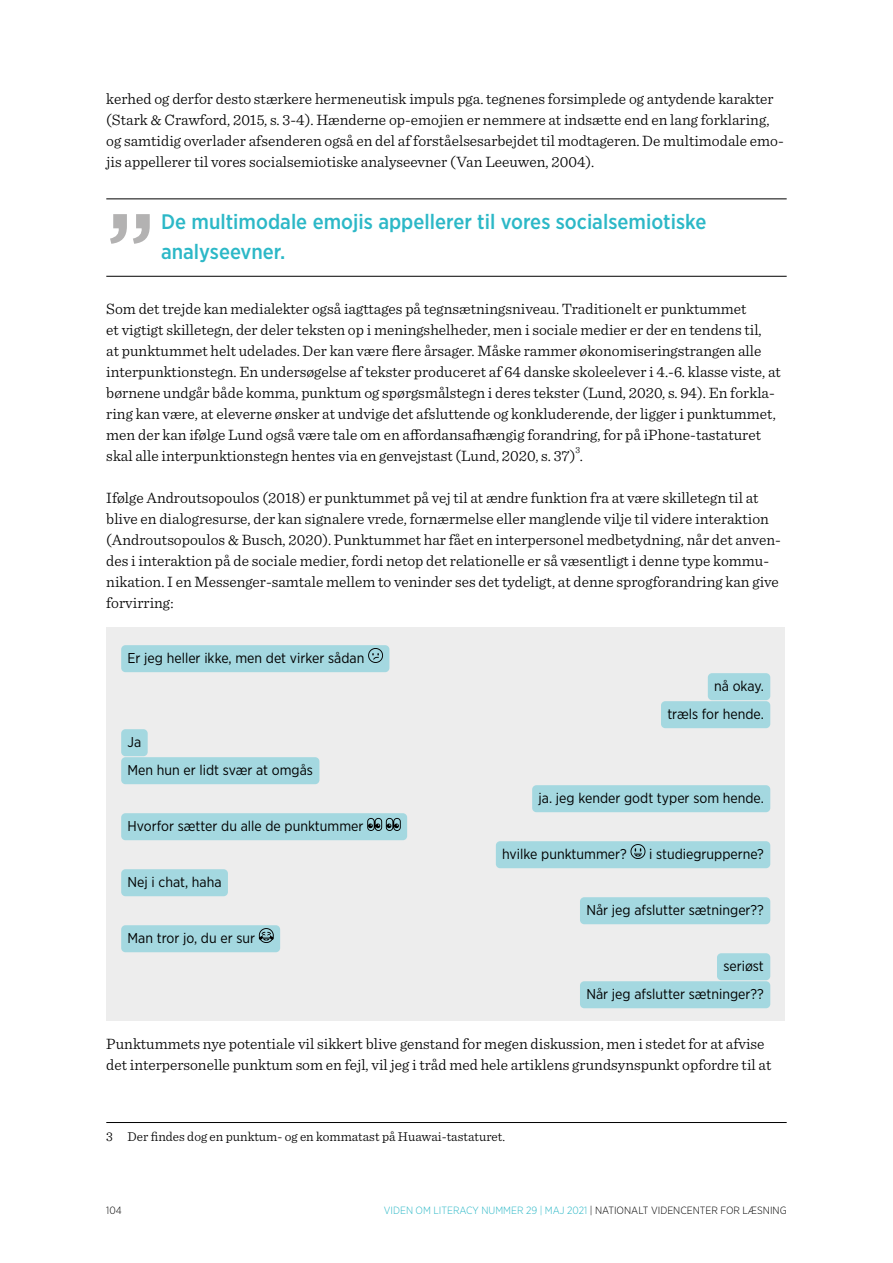
<style>
.page{position:relative;width:893px;height:1263px;background:#fff}
.page>*{position:absolute;margin:0;border:0;box-sizing:border-box;transform-origin:0 0}
.t1{font:500 106.65px "Gotham Narrow";color:#b3b2b2}
.t2{font:500 21px/30px "Gotham Narrow";color:#2cb8c7}
.t3{font:300 15.75px/21px "Sentinel";color:#000}
.t4{font:14.25px/28px "Gotham Narrow";color:#000;text-align:right}
.t5{font:300 13.5px "Sentinel";color:#000}
.t6{font:300 10.5px "Gotham Narrow";color:#2cb8c7}
.t7{font:300 10.5px "Gotham Narrow";color:#000}
.t8{font:300 9.45px "Sentinel";color:#000}
.s1{color:#000}
</style>
<div class="page">
<hr style="left:106px;top:199px;width:681px;height:1px;background:#000">
<hr style="left:106px;top:276px;width:681px;height:1px;background:#000">
<div style="left:106px;top:627px;width:679px;height:393px;background:#ededed"></div>
<div style="left:121px;top:645px;width:268px;height:27px;background:#a4d8e0;border-radius:4px"></div>
<div style="left:708px;top:673px;width:62px;height:27px;background:#a4d8e0;border-radius:4px"></div>
<div style="left:661px;top:701px;width:109px;height:27px;background:#a4d8e0;border-radius:4px"></div>
<div style="left:121px;top:729px;width:27px;height:27px;background:#a4d8e0;border-radius:4px"></div>
<div style="left:121px;top:757px;width:198px;height:27px;background:#a4d8e0;border-radius:4px"></div>
<div style="left:532px;top:785px;width:238px;height:27px;background:#a4d8e0;border-radius:4px"></div>
<div style="left:121px;top:813px;width:286px;height:27px;background:#a4d8e0;border-radius:4px"></div>
<div style="left:496px;top:841px;width:274px;height:27px;background:#a4d8e0;border-radius:4px"></div>
<div style="left:121px;top:869px;width:107px;height:27px;background:#a4d8e0;border-radius:4px"></div>
<div style="left:580px;top:897px;width:190px;height:27px;background:#a4d8e0;border-radius:4px"></div>
<div style="left:121px;top:925px;width:159px;height:27px;background:#a4d8e0;border-radius:4px"></div>
<div style="left:717px;top:953px;width:53px;height:27px;background:#a4d8e0;border-radius:4px"></div>
<div style="left:580px;top:981px;width:190px;height:27px;background:#a4d8e0;border-radius:4px"></div>
<svg style="left:368px;top:648px;width:15px;height:15px"></svg>
<svg style="left:367px;top:818px;width:34px;height:13px"></svg>
<svg style="left:630px;top:844px;width:15px;height:15px"></svg>
<svg style="left:259px;top:928px;width:15px;height:15px"></svg>
<hr style="left:106px;top:1122px;width:681px;height:1px;background:#000">
<p class="t3" style="left:106px;top:87px;width:679px">kerhed og derfor desto stærkere hermeneutisk impuls pga. tegnenes forsimplede og antydende karakter (Stark &amp; Crawford, 2015, s. 3-4). Hænderne op-emojien er nemmere at indsætte end en lang forklaring, og samtidig overlader afsenderen også en del af forståelsesarbejdet til modtageren. De multimodale emo&shy;jis appellerer til vores socialsemiotiske analyseevner (Van Leeuwen, 2004).</p>
<h1 class="t1" style="left:106px;top:184px;width:51px">”</h1>
<h2 class="t2" style="left:161px;top:206px;width:547px">De multimodale emojis appellerer til vores socialsemiotiske analyseevner.</h2>
<p class="t3" style="left:106px;top:297px;width:676px">Som det trejde kan medialekter også iagttages på tegnsætningsniveau. Traditionelt er punktummet<br>et vigtigt skilletegn, der deler teksten op i meningshelheder, men i sociale medier er der en tendens til,<br>at punktummet helt udelades. Der kan være flere årsager. Måske rammer økonomiseringstrangen alle interpunktionstegn. En undersøgelse af tekster produceret af 64 danske skoleelever i 4.-6. klasse viste, at børnene undgår både komma, punktum og spørgsmålstegn i deres tekster (Lund, 2020, s. 94). En forkla&shy;ring kan være, at eleverne ønsker at undvige det afsluttende og konkluderende, der ligger i punktummet, men der kan ifølge Lund også være tale om en affordansafhængig forandring, for på iPhone-tastaturet skal alle interpunktionstegn hentes via en genvejstast (Lund, 2020, s. 37) .</p>
<p class="t8" style="left:575px;top:443px;width:6px">3</p>
<p class="t3" style="left:106px;top:486px;width:676px">Ifølge Androutsopoulos (2018) er punktummet på vej til at ændre funktion fra at være skilletegn til at blive en dialogresurse, der kan signalere vrede, fornærmelse eller manglende vilje til videre interaktion (Androutsopoulos &amp; Busch, 2020). Punktummet har fået en interpersonel medbetydning, når det anven&shy;des i interaktion på de sociale medier, fordi netop det relationelle er så væsentligt i denne type kommu&shy;nikation. I en Messenger-samtale mellem to veninder ses det tydeligt, at denne sprogforandring kan give forvirring:</p>
<p class="t4" style="left:128px;top:644px;width:238px">Er jeg heller ikke, men det virker sådan</p>
<p class="t4" style="left:128px;top:728px;width:187px;text-align:left">Ja<br>Men hun er lidt svær at omgås</p>
<p class="t4" style="left:128px;top:812px;width:237px">Hvorfor sætter du alle de punktummer</p>
<p class="t4" style="left:128px;top:868px;width:95px">Nej i chat, haha</p>
<p class="t4" style="left:128px;top:924px;width:129px">Man tror jo, du er sur</p>
<p class="t4" style="left:667px;top:672px;width:98px">nå okay.<br>træls for hende.</p>
<p class="t4" style="left:539px;top:784px;width:227px">ja. jeg kender godt typer som hende.</p>
<p class="t4" style="left:502px;top:840px;width:126px">hvilke punktummer?</p>
<p class="t4" style="left:649px;top:840px;width:116px">i studiegrupperne?</p>
<p class="t4" style="left:586px;top:896px;width:179px">Når jeg afslutter sætninger??</p>
<p class="t4" style="left:586px;top:952px;width:179px">seriøst<br>Når jeg afslutter sætninger??</p>
<p class="t3" style="left:106px;top:1032px;width:667px">Punktummets nye potentiale vil sikkert blive genstand for megen diskussion, men i stedet for at afvise det interpersonelle punktum som en fejl, vil jeg i tråd med hele artiklens grundsynspunkt opfordre til at</p>
<p class="t5" style="left:106px;top:1126px;width:400px">3 Der findes dog en punktum- og en kommatast på Huawai-tastaturet.</p>
<p class="t7" style="left:106px;top:1204px;width:17px">104</p>
<p class="t6" style="left:384px;top:1204px;width:404px">VIDEN OM LITERACY NUMMER 29 | MAJ 2021 <span class="s1">| NATIONALT VIDENCENTER FOR LÆSNING</span></p>
</div>
